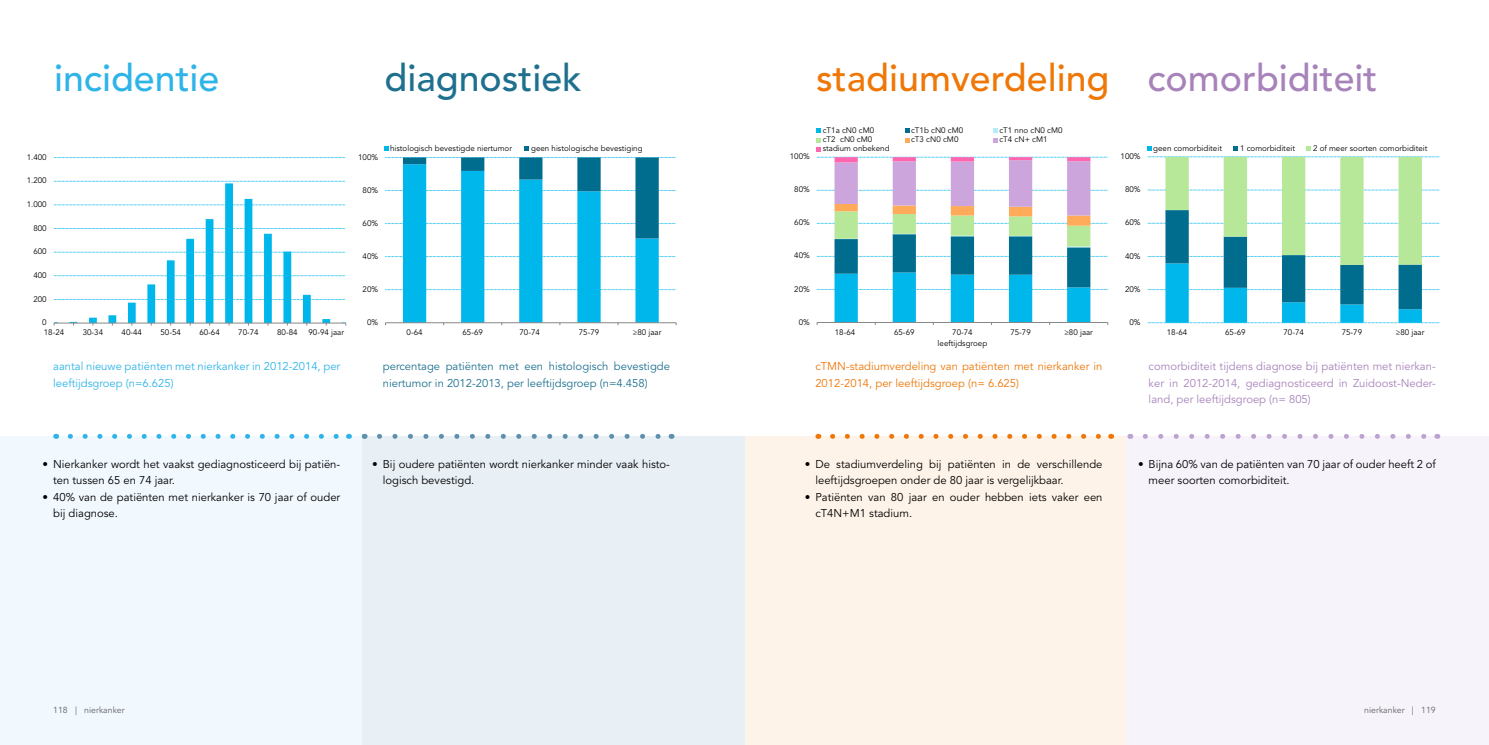
<style>
.page{position:relative;width:1489px;height:745px;background:#fff}
.page>*{position:absolute;margin:0;border:0;box-sizing:border-box;transform-origin:0 0}
.t1{font:500 37.5px "Avenir LT Std";color:#ee7707}
.t2{font:500 37.5px "Avenir LT Std";color:#a783ba}
.t3{font:500 37.5px "Avenir LT Std";color:#1e708f}
.t4{font:500 37.5px "Avenir LT Std";color:#2fb4e9}
.t5{font:11.25px/16.2px "Avenir LT Std";color:#000}
.t6{font:11.25px/16.2px "Avenir LT Std";color:#a783ba;text-align:justify}
.t7{font:11.25px/16.2px "Avenir LT Std";color:#1e708f}
.t8{font:11.25px/16.2px "Avenir LT Std";color:#ee7707}
.t9{font:11.25px/16.2px "Avenir LT Std";color:#2fb4e9}
.t10{font:8.75px "Avenir LT Std";color:#646363}
.t11{font:8px "Avenir LT Std";color:#000}
</style>
<div class="page">
<div style="left:1125px;top:436px;width:363px;height:308px;background:#f6f3fa"></div>
<div style="left:744px;top:436px;width:381px;height:308px;background:#fef3e8"></div>
<svg style="left:832px;top:433px;width:269px;height:5px"></svg>
<svg style="left:816px;top:157px;width:292px;height:168px"></svg>
<svg style="left:905px;top:129px;width:4px;height:13px"></svg>
<svg style="left:993px;top:129px;width:4px;height:13px"></svg>
<svg style="left:816px;top:129px;width:4px;height:22px"></svg>
<svg style="left:1147px;top:146px;width:292px;height:177px"></svg>
<svg style="left:1145px;top:434px;width:282px;height:4px"></svg>
<div style="left:361px;top:436px;width:383px;height:308px;background:#e8eff5"></div>
<svg style="left:379px;top:433px;width:282px;height:5px"></svg>
<div style="left:0;top:436px;width:361px;height:308px;background:#f1f8fe"></div>
<svg style="left:70px;top:433px;width:269px;height:5px"></svg>
<svg style="left:54px;top:157px;width:292px;height:1px"></svg>
<svg style="left:54px;top:181px;width:292px;height:144px"></svg>
<svg style="left:385px;top:157px;width:292px;height:168px"></svg>
<svg style="left:384px;top:146px;width:4px;height:5px"></svg>
<svg style="left:524px;top:146px;width:5px;height:5px"></svg>
<h1 class="t4" style="left:54px;top:57px;width:167px">incidentie</h1>
<h1 class="t3" style="left:384px;top:57px;width:199px">diagnostiek</h1>
<p class="t11" style="left:27px;top:152px;width:22px">1.400</p>
<p class="t11" style="left:27px;top:176px;width:22px">1.200</p>
<p class="t11" style="left:27px;top:199px;width:22px">1.000</p>
<p class="t11" style="left:33px;top:223px;width:15px">800</p>
<p class="t11" style="left:33px;top:247px;width:15px">600</p>
<p class="t11" style="left:33px;top:270px;width:15px">400</p>
<p class="t11" style="left:33px;top:294px;width:15px">200</p>
<p class="t11" style="left:42px;top:317px;width:6px">0</p>
<p class="t11" style="left:44px;top:328px;width:22px">18-24</p>
<p class="t11" style="left:83px;top:328px;width:22px">30-34</p>
<p class="t11" style="left:122px;top:328px;width:22px">40-44</p>
<p class="t11" style="left:160px;top:328px;width:22px">50-54</p>
<p class="t11" style="left:199px;top:328px;width:22px">60-64</p>
<p class="t11" style="left:238px;top:328px;width:22px">70-74</p>
<p class="t11" style="left:277px;top:328px;width:22px">80-84</p>
<p class="t11" style="left:308px;top:328px;width:37px">90-94 jaar</p>
<p class="t9" style="left:53px;top:358px;width:289px">aantal nieuwe patiënten met nierkanker in 2012-2014, per leeftijdsgroep (n=6.625)</p>
<p class="t11" style="left:358px;top:152px;width:22px">100%</p>
<p class="t11" style="left:362px;top:185px;width:17px">80%</p>
<p class="t11" style="left:362px;top:218px;width:17px">60%</p>
<p class="t11" style="left:362px;top:251px;width:17px">40%</p>
<p class="t11" style="left:362px;top:284px;width:17px">20%</p>
<p class="t11" style="left:367px;top:317px;width:13px">0%</p>
<p class="t11" style="left:390px;top:143px;width:123px">histologisch bevestigde niertumor</p>
<p class="t11" style="left:531px;top:143px;width:113px">geen histologische bevestiging</p>
<p class="t11" style="left:406px;top:327px;width:18px">0-64</p>
<p class="t11" style="left:462px;top:327px;width:22px">65-69</p>
<p class="t11" style="left:519px;top:327px;width:22px">70-74</p>
<p class="t11" style="left:578px;top:327px;width:22px">75-79</p>
<p class="t11" style="left:632px;top:327px;width:30px">≥80 jaar</p>
<p class="t7" style="left:383px;top:358px;width:288px">percentage patiënten met een histologisch bevestigde niertumor in 2012-2013, per leeftijdsgroep (n=4.458)</p>
<p class="t5" style="left:53px;top:456px;width:288px;text-indent:-11px">• Nierkanker wordt het vaakst gediagnosticeerd bij patiën&shy;ten tussen 65 en 74 jaar.</p>
<p class="t5" style="left:53px;top:488px;width:289px;text-indent:-11px">• 40% van de patiënten met nierkanker is 70 jaar of ouder bij diagnose.</p>
<p class="t5" style="left:383px;top:456px;width:289px;text-indent:-11px">• Bij oudere patiënten wordt nierkanker minder vaak histo&shy;logisch bevestigd.</p>
<p class="t10" style="left:53px;top:704px;width:73px">118 | nierkanker</p>
<h1 class="t1" style="left:816px;top:57px;width:295px">stadiumverdeling</h1>
<h1 class="t2" style="left:1147px;top:57px;width:231px">comorbiditeit</h1>
<p class="t11" style="left:789px;top:152px;width:22px">100%</p>
<p class="t11" style="left:822px;top:126px;width:53px">cT1a cN0 cM0</p>
<p class="t11" style="left:911px;top:126px;width:54px">cT1b cN0 cM0</p>
<p class="t11" style="left:999px;top:126px;width:65px">cT1 nno cN0 cM0</p>
<p class="t11" style="left:822px;top:135px;width:51px">cT2 cN0 cM0</p>
<p class="t11" style="left:911px;top:135px;width:49px">cT3 cN0 cM0</p>
<p class="t11" style="left:999px;top:135px;width:50px">cT4 cN+ cM1</p>
<p class="t11" style="left:822px;top:144px;width:68px">stadium onbekend</p>
<p class="t11" style="left:1120px;top:151px;width:22px">100%</p>
<p class="t11" style="left:1153px;top:143px;width:70px">geen comorbiditeit</p>
<p class="t11" style="left:1239px;top:143px;width:57px">1 comorbiditeit</p>
<p class="t11" style="left:1312px;top:143px;width:116px">2 of meer soorten comorbiditeit</p>
<p class="t11" style="left:794px;top:185px;width:17px">80%</p>
<p class="t11" style="left:1124px;top:185px;width:17px">80%</p>
<p class="t11" style="left:794px;top:218px;width:17px">60%</p>
<p class="t11" style="left:1124px;top:218px;width:17px">60%</p>
<p class="t11" style="left:794px;top:251px;width:17px">40%</p>
<p class="t11" style="left:1124px;top:251px;width:17px">40%</p>
<p class="t11" style="left:794px;top:284px;width:17px">20%</p>
<p class="t11" style="left:1124px;top:284px;width:17px">20%</p>
<p class="t11" style="left:798px;top:317px;width:13px">0%</p>
<p class="t11" style="left:1129px;top:317px;width:13px">0%</p>
<p class="t11" style="left:834px;top:327px;width:22px">18-64</p>
<p class="t11" style="left:894px;top:327px;width:22px">65-69</p>
<p class="t11" style="left:952px;top:327px;width:22px">70-74</p>
<p class="t11" style="left:1010px;top:327px;width:22px">75-79</p>
<p class="t11" style="left:1064px;top:327px;width:30px">≥80 jaar</p>
<p class="t11" style="left:937px;top:339px;width:51px">leeftijdsgroep</p>
<p class="t11" style="left:1166px;top:327px;width:22px">18-64</p>
<p class="t11" style="left:1224px;top:327px;width:22px">65-69</p>
<p class="t11" style="left:1283px;top:327px;width:22px">70-74</p>
<p class="t11" style="left:1341px;top:327px;width:22px">75-79</p>
<p class="t11" style="left:1395px;top:327px;width:30px">≥80 jaar</p>
<p class="t8" style="left:815px;top:358px;width:288px">cTMN-stadiumverdeling van patiënten met nierkanker in<br>2012-2014, per leeftijdsgroep (n= 6.625)</p>
<p class="t6" style="left:1148px;top:358px;width:289px">comorbiditeit tijdens diagnose bij patiënten met nierkan&shy;ker in 2012-2014, gediagnosticeerd in Zuidoost-Neder&shy;land, per leeftijdsgroep (n= 805)</p>
<p class="t5" style="left:815px;top:456px;width:288px;text-indent:-11px">• De stadiumverdeling bij patiënten in de verschillende leeftijdsgroepen onder de 80 jaar is vergelijkbaar.</p>
<p class="t5" style="left:815px;top:488px;width:288px;text-indent:-11px">• Patiënten van 80 jaar en ouder hebben iets vaker een cT4N+M1 stadium.</p>
<p class="t5" style="left:1148px;top:456px;width:289px;text-indent:-11px">• Bijna 60% van de patiënten van 70 jaar of ouder heeft 2 of meer soorten comorbiditeit.</p>
<p class="t10" style="left:1364px;top:704px;width:73px">nierkanker | 119</p>
</div>
